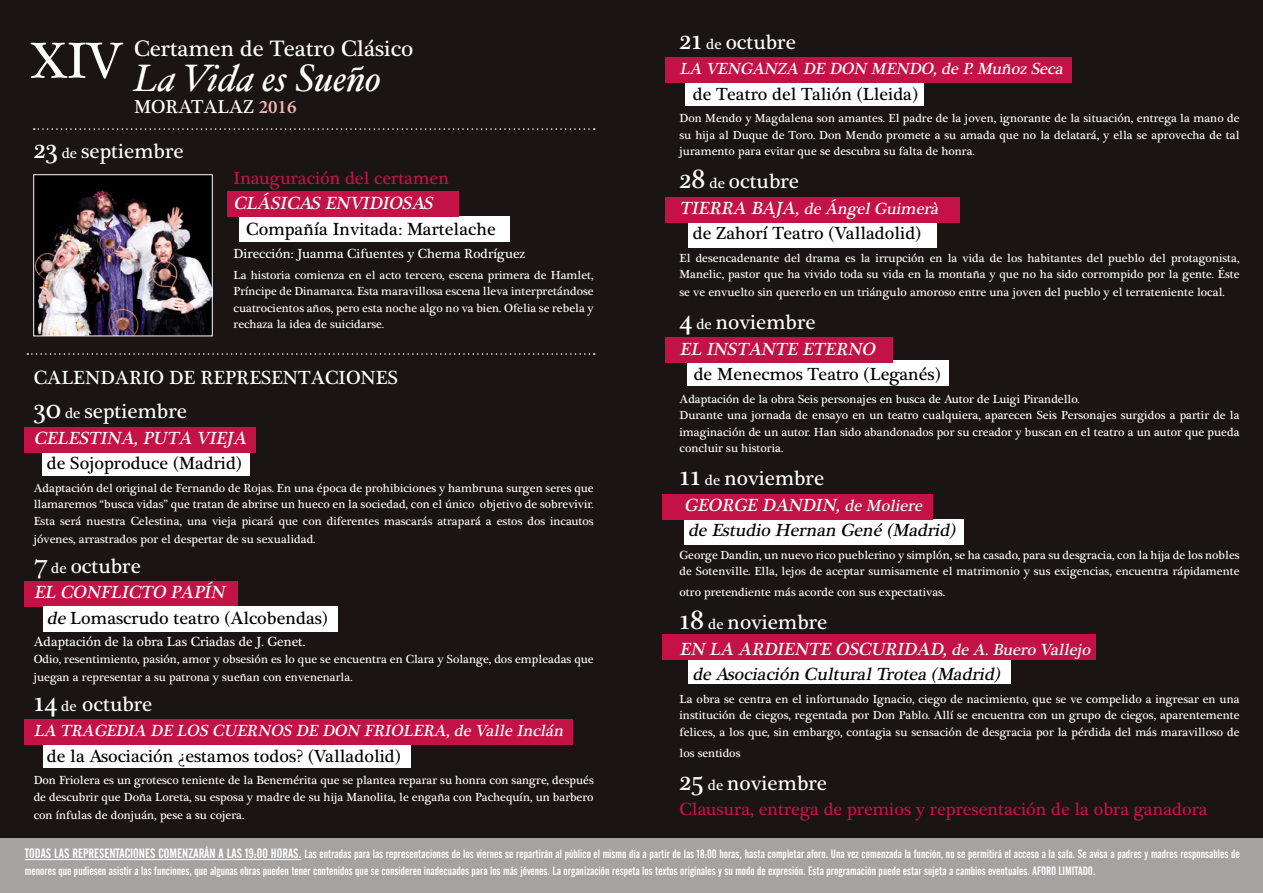
<style>
.page{position:relative;width:1263px;height:893px;background:#fff}
.page>*{position:absolute;margin:0;border:0;box-sizing:border-box;transform-origin:0 0}
.t1{font:51.75px "Plantagenet Cherokee";color:#fff}
.t2{font:italic 38.25px "Hoefler Text";color:#fff}
.t3{font:22.8px "Plantagenet Cherokee";color:#fff}
.t4{font:21px "Plantagenet Cherokee";color:#fff}
.t5{font:19.5px "Plantagenet Cherokee";color:#fff}
.t6{font:19.05px "Plantagenet Cherokee";color:#fff}
.t7{font:18px/25.5px "Plantagenet Cherokee";color:#000}
.t8{font:italic 18px/25.5px "Plantagenet Cherokee";color:#000}
.t9{font:18px "Plantagenet Cherokee";color:#c31346}
.t10{font:italic 18px "Plantagenet Cherokee";color:#fff}
.t11{font:italic 16.5px "Plantagenet Cherokee";color:#fff}
.t12{font:13.5px "Plantagenet Cherokee";color:#fff}
.t13{font:12px/16.5px "Plantagenet Cherokee";color:#fff}
.t14{font:12px/16.5px "Alternate Gothic No 2 BT";color:#fff}
.s1{font-size:28.5px}
.s2{font-size:15px}
.s3{font-size:18px}
.s4{color:#fff}
.s5{font-size:16.5px;color:#fff}
.s6{font-size:13.5px}
.s7{font-family:"Minion Pro";font-weight:600;color:#f3b7b6}
.s8{font-style:italic;color:#fff}
.s9{font-style:italic}
</style>
<div class="page">
<div style="left:0;top:0;width:1263px;height:838px;background:#1a1414"></div>
<div style="left:24px;top:581px;width:213px;height:26px;background:#c31346"></div>
<div style="left:42px;top:450px;width:207px;height:26px;background:#fff"></div>
<div style="left:24px;top:428px;width:232px;height:25px;background:#c31346"></div>
<div style="left:43px;top:606px;width:295px;height:25px;background:#fff"></div>
<div style="left:44px;top:744px;width:367px;height:24px;background:#fff"></div>
<div style="left:24px;top:719px;width:549px;height:25px;background:#c31346"></div>
<div style="left:685px;top:82px;width:239px;height:24px;background:#fff"></div>
<div style="left:665px;top:57px;width:406px;height:26px;background:#c31346"></div>
<div style="left:688px;top:222px;width:248px;height:25px;background:#fff"></div>
<div style="left:688px;top:360px;width:261px;height:26px;background:#fff"></div>
<div style="left:665px;top:337px;width:228px;height:26px;background:#c31346"></div>
<div style="left:665px;top:197px;width:295px;height:26px;background:#c31346"></div>
<div style="left:684px;top:519px;width:280px;height:25px;background:#fff"></div>
<div style="left:662px;top:494px;width:270px;height:26px;background:#c31346"></div>
<div style="left:688px;top:658px;width:322px;height:25px;background:#fff"></div>
<div style="left:662px;top:634px;width:434px;height:26px;background:#c31346"></div>
<img style="left:35px;top:176px;width:176px;height:158px">
<div style="left:33px;top:174px;width:180px;height:162px;border:1px solid #fff"></div>
<svg style="left:27px;top:353px;width:568px;height:2px"></svg>
<svg style="left:34px;top:128px;width:561px;height:2px"></svg>
<div style="left:0;top:838px;width:1263px;height:55px;background:#a5a2a2"></div>
<hr style="left:25px;top:859px;width:276px;height:1px;background:#fff">
<div style="left:239px;top:216px;width:270px;height:26px;background:#fff"></div>
<div style="left:227px;top:191px;width:232px;height:25px;background:#c31346"></div>
<h3 class="t4" style="left:679px;top:29px;width:118px"><span class="s1">21</span> <span class="s2">de</span> octubre</h3>
<h3 class="t11" style="left:679px;top:59px;width:389px">LA VENGANZA DE DON MENDO,de P.MuñozSeca</h3>
<h3 class="t7" style="left:693px;top:81px;width:227px">de Teatro del Talión (Lleida)</h3>
<p class="t13" style="left:679px;top:110px;width:562px;text-align:justify">Don Mendo y Magdalena son amantes. El padre de la joven, ignorante de la situación, entrega la mano de su hija al Duque de Toro. Don Mendo promete a su amada que no la delatará, y ella se aprovecha de tal juramento para evitar que se descubra su falta de honra.</p>
<h3 class="t4" style="left:679px;top:169px;width:121px"><span class="s1">28</span> <span class="s2">de</span> octubre</h3>
<h3 class="t11" style="left:679px;top:198px;width:264px"><span class="s3">TIERRA BAJA,</span>de ÁngelGuimerà</h3>
<h3 class="t7" style="left:693px;top:221px;width:230px">de Zahorí Teatro (Valladolid)</h3>
<p class="t13" style="left:679px;top:250px;width:562px">El desencadenante del drama es la irrupción en la vida de los habitantes del pueblo del protagonista,<br>Manelic, pastor que ha vivido toda su vida en la montaña y que no ha sido corrompido por la gente. Éste</p>
<p class="t13" style="left:679px;top:284px;width:547px">se ve envuelto sin quererlo en un triángulo amoroso entre una joven del pueblo y el terrateniente local.</p>
<h3 class="t4" style="left:679px;top:310px;width:138px"><span class="s1">4</span> <span class="s2">de</span> noviembre</h3>
<h3 class="t10" style="left:679px;top:338px;width:201px">EL INSTANTE ETERNO</h3>
<h3 class="t7" style="left:694px;top:362px;width:249px">de Menecmos Teatro (Leganés)</h3>
<p class="t13" style="left:679px;top:391px;width:561px">Adaptación de la obra Seis personajes en busca de Autor de Luigi Pirandello.<br>Durante una jornada de ensayo en un teatro cualquiera, aparecen Seis Personajes surgidos a partir de la imaginación de un autor. Han sido abandonados por su creador y buscan en el teatro a un autor que pueda concluir su historia.</p>
<h3 class="t4" style="left:679px;top:466px;width:146px"><span class="s1">11</span> <span class="s2">de</span> noviembre</h3>
<h3 class="t8" style="left:684px;top:492px;width:277px"><span class="s4">GEORGE DANDIN,</span><span class="s5">de Moliere<br></span>de Estudio Hernan Gené (Madrid)</h3>
<p class="t13" style="left:679px;top:547px;width:561px">George Dandin, un nuevo rico pueblerino y simplón, se ha casado, para su desgracia, con la hija de los nobles de Sotenville. Ella, lejos de aceptar sumisamente el matrimonio y sus exigencias, encuentra rápidamente</p>
<p class="t13" style="left:679px;top:584px;width:267px">otro pretendiente más acorde con sus expectativas.</p>
<h3 class="t4" style="left:679px;top:610px;width:149px"><span class="s1">18</span> <span class="s2">de</span> noviembre</h3>
<h3 class="t8" style="left:692px;top:636px;width:403px;text-indent:-13px"><span class="s4">EN LA ARDIENTE OSCURIDAD,</span><span class="s5">de A.Buero Vallej o </span>de Asociación CulturalTrotea (Madrid)</h3>
<p class="t13" style="left:679px;top:691px;width:562px;text-align:justify">La obra se centra en el infortunado Ignacio, ciego de nacimiento, que se ve compelido a ingresar en una institución de ciegos, regentada por Don Pablo. Allí se encuentra con un grupo de ciegos, aparentemente felices, a los que, sin embargo, contagia su sensación de desgracia por la pérdida del más maravilloso de</p>
<p class="t13" style="left:679px;top:745px;width:62px">los sentidos</p>
<h3 class="t4" style="left:679px;top:770px;width:149px"><span class="s1">25</span> <span class="s2">de</span> noviembre</h3>
<h3 class="t9" style="left:679px;top:799px;width:530px">Clausura, entrega de premios y representación de la obra ganadora</h3>
<p class="t14" style="left:25px;top:846px;width:1216px"><span class="s6">TODAS LAS REPRESENTACIONES COMENZARÁN A LAS 19:00 HORAS.</span> Las entradas para las representaciones de los viernes se repartirán al público el mismo día a partir de las 18:00 horas, hasta completar aforo. Una vez comenzada la función, no se permitirá el acceso a la sala. Se avisa a padres y madres responsables de menores que pudiesen asistir a las funciones, que algunas obras pueden tener contenidos que se consideren inadecuados para los más jóvenes. La organización respeta los textos originales y su modo de expresión. Esta programación puede estar sujeta a cambios eventuales. AFORO LIMITADO.</p>
<h3 class="t3" style="left:134px;top:35px;width:281px">Certamen de Teatro Clásico</h3>
<h2 class="t2" style="left:134px;top:56px;width:249px">La Vida es Sueño</h2>
<h3 class="t6" style="left:134px;top:95px;width:164px">MORATALAZ <span class="s7">2016</span></h3>
<h1 class="t1" style="left:31px;top:30px;width:92px">XIV</h1>
<h3 class="t4" style="left:34px;top:139px;width:151px"><span class="s1">23</span> <span class="s2">de</span> septiembre</h3>
<h3 class="t9" style="left:234px;top:168px;width:217px">Inauguración del certamen</h3>
<h3 class="t10" style="left:234px;top:193px;width:205px">CLÁSICAS ENVIDIOSAS</h3>
<h3 class="t7" style="left:246px;top:217px;width:251px">Compañía Invitada: Martelache</h3>
<p class="t12" style="left:234px;top:245px;width:293px">Dirección: Juanma Cifuentes y Chema Rodríguez</p>
<p class="t13" style="left:234px;top:267px;width:362px;text-align:justify">La historia comienza en el acto tercero, escena primera de Hamlet, Príncipe de Dinamarca. Esta maravillosa escena lleva interpretándose cuatrocientos años, pero esta noche algo no va bien. Ofelia se rebela y rechaza la idea de suicidarse.</p>
<h3 class="t5" style="left:34px;top:366px;width:366px">CALENDARIO DE REPRESENTACIONES</h3>
<h3 class="t4" style="left:34px;top:399px;width:155px"><span class="s1">30</span> <span class="s2">de</span> septiembre</h3>
<h3 class="t10" style="left:34px;top:427px;width:218px">CELESTINA,PUTA VIEJA</h3>
<h3 class="t7" style="left:47px;top:451px;width:197px">de Sojoproduce (Madrid)</h3>
<p class="t13" style="left:34px;top:480px;width:562px;text-align:justify">Adaptación del original de Fernando de Rojas. En una época de prohibiciones y hambruna surgen seres que llamaremos “busca vidas” que tratan de abrirse un hueco en la sociedad, con el único objetivo de sobrevivir.<br>Esta será nuestra Celestina, una vieja picará que con diferentes mascarás atrapará a estos dos incautos</p>
<p class="t13" style="left:34px;top:531px;width:283px">jóvenes, arrastrados por el despertar de su sexualidad.</p>
<h3 class="t4" style="left:34px;top:553px;width:109px"><span class="s1">7</span> <span class="s2">de</span> octubre</h3>
<h3 class="t7" style="left:47px;top:580px;width:283px;text-indent:-13px"><span class="s8">EL CONFLICTO PAPÍN<br></span><span class="s9">de</span> Lomascrudo teatro (Alcobendas)</h3>
<p class="t12" style="left:34px;top:634px;width:273px">Adaptación de la obra Las Criadas de J. Genet.</p>
<p class="t13" style="left:34px;top:650px;width:561px;line-height:18px">Odio, resentimiento, pasión, amor y obsesión es lo que se encuentra en Clara y Solange, dos empleadas que juegan a representar a su patrona y sueñan con envenenarla.</p>
<h3 class="t4" style="left:34px;top:691px;width:120px"><span class="s1">14</span> <span class="s2">de</span> octubre</h3>
<h3 class="t11" style="left:34px;top:721px;width:535px">LA TRAGEDIA DE LOS CUERNOS DE DON FRIOLERA,de Valle Inclán</h3>
<h3 class="t7" style="left:47px;top:743px;width:355px">de la Asociación ¿estamos todos? (Valladolid)</h3>
<p class="t13" style="left:34px;top:772px;width:561px">Don Friolera es un grotesco teniente de la Benemérita que se plantea reparar su honra con sangre, después de descubrir que Doña Loreta, su esposa y madre de su hija Manolita, le engaña con Pachequín, un barbero</p>
<p class="t13" style="left:34px;top:807px;width:212px">con ínfulas de donjuán, pese a su cojera.</p>
</div>
